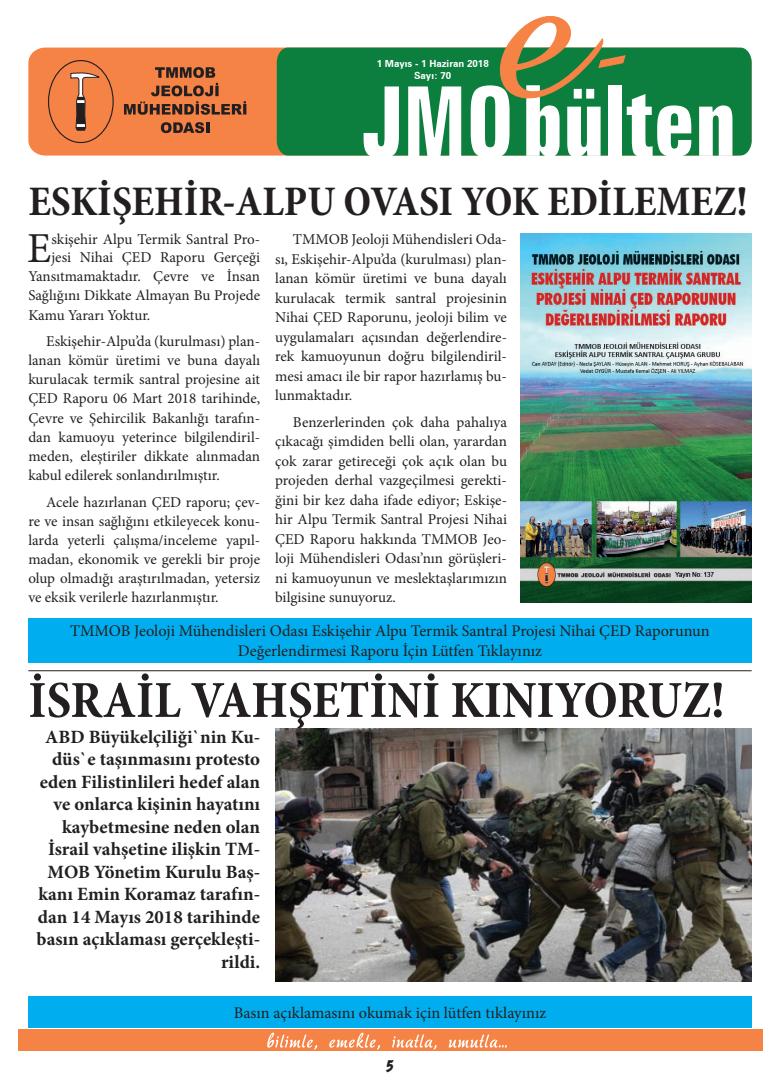
<style>
.page{position:relative;width:780px;height:1081px;background:#fff}
.page>*{position:absolute;margin:0;border:0;box-sizing:border-box;transform-origin:0 0}
.t1{font:700 condensed 52.5px "Minion Pro";color:#231f20}
.t2{font:42.75px "Minion Pro";color:#231f20}
.t3{font:700 condensed 42.5px "Minion Pro";color:#231f20}
.t4{font:700 18.75px/22.5px "Minion Pro";color:#231f20;text-align:right}
.t5{font:18.75px "Brush 738 BT Regular A";color:#231f20}
.t6{font:16.25px/19.5px "Minion Pro";color:#231f20;text-align:center}
.t7{font:15px/19.5px "Minion Pro";color:#231f20;text-align:justify}
.t8{font:700 9.75px/11.8px "Zurich BT";color:#fff;text-align:center}
</style>
<div class="page">
<div style="left:28px;top:48px;width:249px;height:108px;background:#f58345"></div>
<div style="left:277px;top:48px;width:474px;height:108px;background:#0c7f3f"></div>
<div style="left:48px;top:61px;width:65px;height:81px;background:#f58345;border-radius:50%"></div>
<div style="left:48px;top:60px;width:66px;height:83px;border:1px solid #231f20;border-radius:50%"></div>
<svg style="left:70px;top:70px;width:31px;height:61px"></svg>
<svg style="left:161px;top:122px;width:48px;height:11px"></svg>
<svg style="left:124px;top:67px;width:122px;height:48px;background:#bb673a"></svg>
<svg style="left:699px;top:105px;width:33px;height:51px"></svg>
<svg style="left:363px;top:86px;width:36px;height:70px"></svg>
<svg style="left:408px;top:86px;width:53px;height:70px"></svg>
<svg style="left:470px;top:16px;width:221px;height:140px"></svg>
<div style="left:18px;top:1029px;width:744px;height:21px;background:#f58345"></div>
<svg style="left:267px;top:1032px;width:50px;height:17px"></svg>
<svg style="left:329px;top:1032px;width:51px;height:17px"></svg>
<svg style="left:392px;top:1034px;width:44px;height:15px"></svg>
<svg style="left:448px;top:1034px;width:58px;height:13px"></svg>
<img style="left:520px;top:233px;width:231px;height:369px">
<hr style="left:28px;top:670px;width:723px;height:1px;background:#231f20">
<img style="left:275px;top:729px;width:476px;height:252px">
<div style="left:28px;top:618px;width:723px;height:45px;background:#00aeef"></div>
<div style="left:28px;top:996px;width:723px;height:32px;background:#00aeef"></div>
<p class="t8" style="left:376px;top:58px;width:114px">1 Mayıs - 1 Haziran 2018<br>Sayı: 70</p>
<h3 class="t3" style="left:28px;top:172px;width:721px">ESKİŞEHİR-ALPU OVASI YOK EDİLEMEZ!</h3>
<h2 class="t2" style="left:27px;top:220px;width:26px">E</h2>
<p class="t7" style="left:51px;top:230px;width:210px">skişehir Alpu Termik Santral Pro-</p>
<p class="t7" style="left:275px;top:229px;width:233px;text-indent:18px">TMMOB Jeoloji Mühendisleri Oda&shy;sı, Eskişehir-Alpu’da (kurulması) plan&shy;lanan kömür üretimi ve buna dayalı kurulacak termik santral projesinin Nihai ÇED Raporunu, jeoloji bilim ve uygulamaları açısından değerlendire&shy;rek kamuoyunun doğru bilgilendiril&shy;mesi amacı ile bir rapor hazırlamış bu&shy;lunmaktadır.</p>
<p class="t7" style="left:275px;top:412px;width:233px;text-indent:18px">Benzerlerinden çok daha pahalıya çıkacağı şimdiden belli olan, yarardan çok zarar getireceği çok açık olan bu projeden derhal vazgeçilmesi gerekti&shy;ğini bir kez daha ifade ediyor; Eskişe&shy;hir Alpu Termik Santral Projesi Nihai ÇED Raporu hakkında TMMOB Jeo&shy;loji Mühendisleri Odası’nın görüşleri&shy;ni kamuoyunun ve meslektaşlarımızın bilgisine sunuyoruz.</p>
<p class="t7" style="left:51px;top:248px;width:210px">jesi Nihai ÇED Raporu Gerçeği</p>
<p class="t7" style="left:28px;top:267px;width:233px">Yansıtmamaktadır. Çevre ve İnsan</p>
<p class="t7" style="left:28px;top:286px;width:233px">Sağlığını Dikkate Almayan Bu Projede</p>
<p class="t7" style="left:28px;top:305px;width:123px">Kamu Yararı Yoktur.</p>
<p class="t7" style="left:28px;top:332px;width:233px;line-height:19.1px;text-indent:18px">Eskişehir-Alpu’da (kurulması) plan&shy;lanan kömür üretimi ve buna dayalı kurulacak termik santral projesine ait ÇED Raporu 06 Mart 2018 tarihinde, Çevre ve Şehircilik Bakanlığı tarafın&shy;dan kamuoyu yeterince bilgilendiril&shy;meden, eleştiriler dikkate alınmadan kabul edilerek sonlandırılmıştır.</p>
<p class="t7" style="left:28px;top:492px;width:233px;line-height:19.1px;text-indent:18px">Acele hazırlanan ÇED raporu; çev&shy;re ve insan sağlığını etkileyecek konu&shy;larda yeterli çalışma/inceleme yapıl&shy;madan, ekonomik ve gerekli bir proje olup olmadığı araştırılmadan, yetersiz ve eksik verilerle hazırlanmıştır.</p>
<p class="t6" style="left:70px;top:621px;width:641px">TMMOB Jeoloji Mühendisleri Odası Eskişehir Alpu Termik Santral Projesi Nihai ÇED Raporunun<br>Değerlendirmesi Raporu İçin Lütfen Tıklayınız</p>
<h1 class="t1" style="left:28px;top:664px;width:698px">İSRAİL VAHŞETİNİ KINIYORUZ!</h1>
<p class="t4" style="left:37px;top:725px;width:225px">ABD Büyükelçiliği`nin Ku&shy;düs`e taşınmasını protesto eden Filistinlileri hedef alan ve onlarca kişinin hayatını kaybetmesine neden olan<br>İsrail vahşetine ilişkin TM-<br>MOB Yönetim Kurulu Baş&shy;kanı Emin Koramaz tarafın&shy;dan 14 Mayıs 2018 tarihinde basın açıklaması gerçekleşti&shy;rildi.</p>
<p class="t6" style="left:234px;top:1003px;width:314px">Basın açıklamasını okumak için lütfen tıklayınız</p>
<p class="t5" style="left:385px;top:1054px;width:10px">5</p>
</div>
